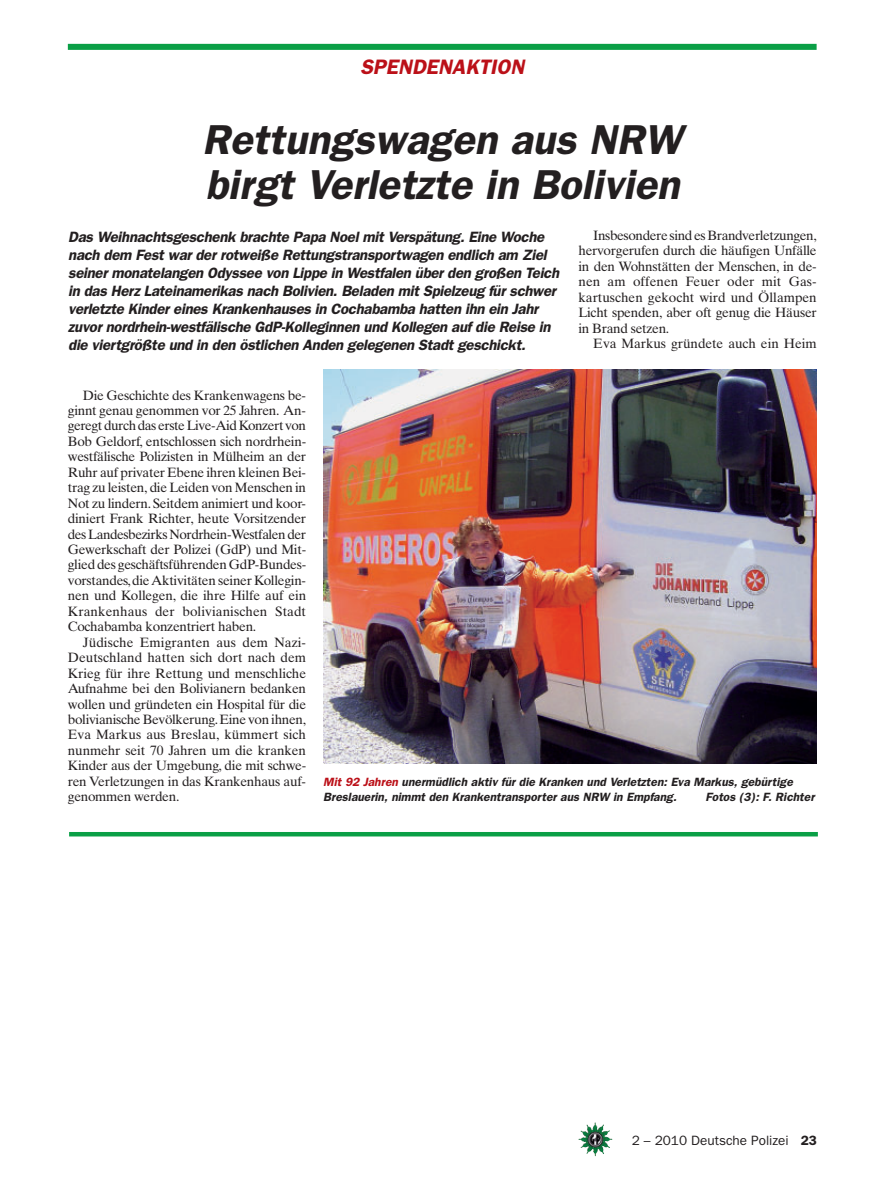
<style>
.page{position:relative;width:893px;height:1191px;background:#fff}
.page>*{position:absolute;margin:0;border:0;box-sizing:border-box;transform-origin:0 0}
.t1{font:italic 600 42px/45px "Franklin Gothic";color:#231f20}
.t2{font:italic 600 21px "Franklin Gothic";color:#bb1018}
.t3{font:italic 600 15px/18px "Franklin Gothic";letter-spacing:-.02em;color:#231f20}
.t4{font:13.5px/15.5px "Times Ten";letter-spacing:-.02em;color:#231f20;text-align:justify}
.t5{font:13.5px "Franklin Gothic";color:#231f20}
.t6{font:italic 600 12px/15px "Franklin Gothic";color:#231f20}
.s1{color:#bb1018}
.s2{font-weight:600}
</style>
<div class="page">
<img style="left:580px;top:1124px;width:32px;height:32px">
<div style="left:68px;top:44px;width:748px;height:6px;background:#0a9f46"></div>
<hr style="left:69px;top:832px;width:748px;height:4px;background:#0a9f46">
<img style="left:323px;top:370px;width:493px;height:393px">
<h2 class="t2" style="left:360px;top:60px;width:169px">SPENDENAKTION</h2>
<h1 class="t1" style="left:202px;top:121px;width:489px">Rettungswagen aus NRW birgt Verletzte in Bolivien</h1>
<p class="t3" style="left:68px;top:229px;width:495px">Das Weihnachtsgeschenk brachte Papa Noel mit Verspätung. Eine Woche nach dem Fest war der rotweiße Rettungstransportwagen endlich am Ziel seiner monatelangen Odyssee von Lippe in Westfalen über den großen Teich in das Herz Lateinamerikas nach Bolivien. Beladen mit Spielzeug für schwer verletzte Kinder eines Krankenhauses in Cochabamba hatten ihn ein Jahr zuvor nordrhein-westfälische GdP-Kolleginnen und Kollegen auf die Reise in die viertgrößte und in den östlichen Anden gelegenen Stadt geschickt.</p>
<p class="t4" style="left:68px;top:388px;width:240px;text-indent:15px">Die Geschichte des Krankenwagens be&shy;ginnt genau genommen vor 25 Jahren. An&shy;geregt durch das erste Live-Aid Konzert von Bob Geldorf, entschlossen sich nordrhein&shy;westfälische Polizisten in Mülheim an der Ruhr auf privater Ebene ihren kleinen Bei&shy;trag zu leisten, die Leiden von Menschen in Not zu lindern. Seitdem animiert und koor&shy;diniert Frank Richter, heute Vorsitzender des Landesbezirks Nordrhein-Westfalen der Gewerkschaft der Polizei (GdP) und Mit&shy;glied des geschäftsführenden GdP-Bundes&shy;vorstandes, die Aktivitäten seiner Kollegin&shy;nen und Kollegen, die ihre Hilfe auf ein Krankenhaus der bolivianischen Stadt Cochabamba konzentriert haben.</p>
<p class="t4" style="left:68px;top:636px;width:240px;text-indent:15px">Jüdische Emigranten aus dem Nazi-Deutschland hatten sich dort nach dem Krieg für ihre Rettung und menschliche Aufnahme bei den Bolivianern bedanken wollen und gründeten ein Hospital für die bolivianische Bevölkerung. Eine von ihnen, Eva Markus aus Breslau, kümmert sich nunmehr seit 70 Jahren um die kranken Kinder aus der Umgebung, die mit schwe&shy;ren Verletzungen in das Krankenhaus auf&shy;genommen werden.</p>
<p class="t4" style="left:578px;top:229px;width:240px;text-indent:15px">Insbesondere sind es Brandverletzungen, hervorgerufen durch die häufigen Unfälle in den Wohnstätten der Menschen, in de&shy;nen am offenen Feuer oder mit Gas&shy;kartuschen gekocht wird und Öllampen Licht spenden, aber oft genug die Häuser in Brand setzen.</p>
<p class="t4" style="left:593px;top:337px;width:225px">Eva Markus gründete auch ein Heim</p>
<p class="t6" style="left:323px;top:775px;width:473px"><span class="s1">Mit 92 Jahren</span> unermüdlich aktiv für die Kranken und Verletzten: Eva Markus, gebürtige<br>Breslauerin, nimmt den Krankentransporter aus NRW in Empfang.</p>
<p class="t6" style="left:705px;top:790px;width:112px">Fotos (3): F. Richter</p>
<p class="t5" style="left:631px;top:1135px;width:187px">2 – 2010 Deutsche Polizei <span class="s2">23</span></p>
</div>
